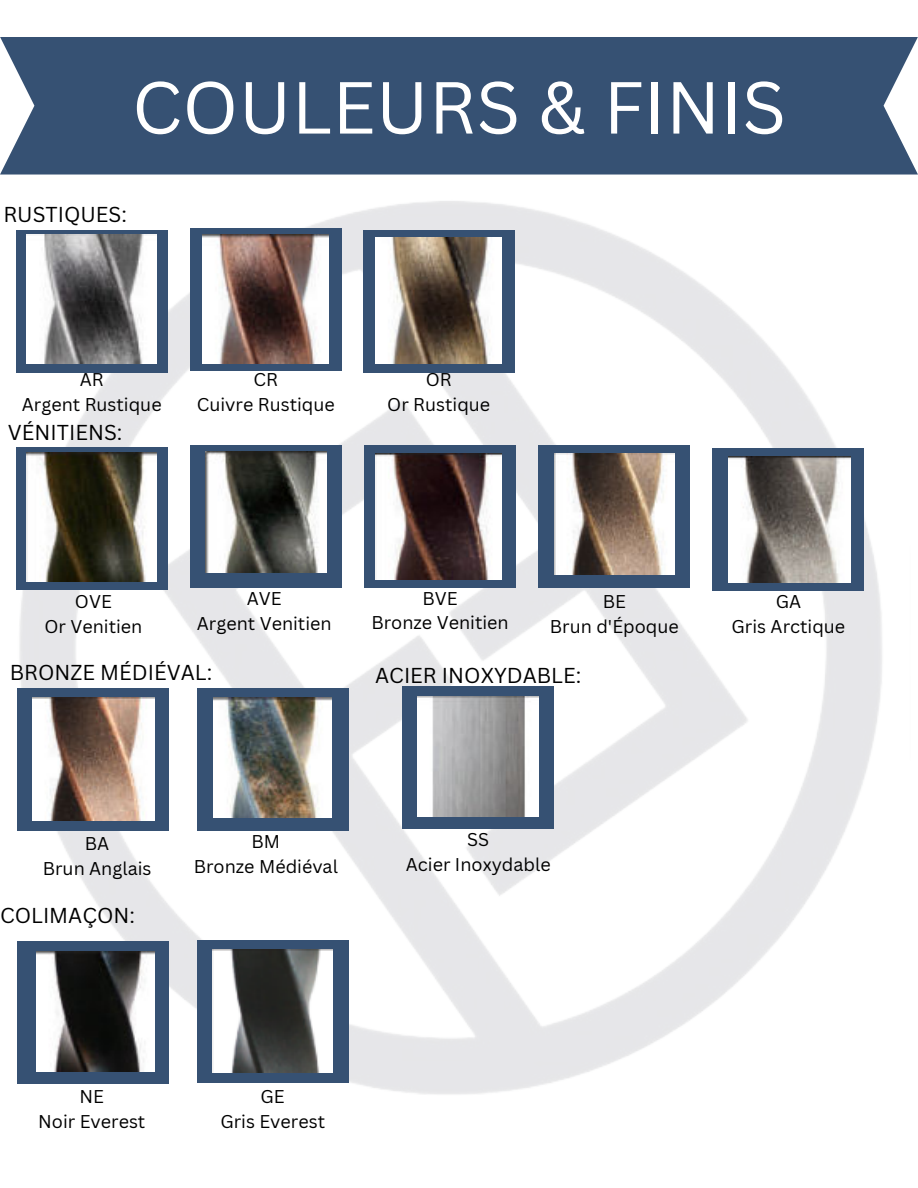
<style>
.page{position:relative;width:918px;height:1188px;background:#fff}
.page>*{position:absolute;margin:0;border:0;box-sizing:border-box;transform-origin:0 0}
.t1{font:72px "Canva Sans";color:#fff}
.t2{font:21px "Canva Sans";color:#000}
.t3{font:18px/24.8px "Canva Sans";color:#000;text-align:center}
</style>
<div class="page">
<div style="left:0;top:37px;width:918px;height:138px;background:#365173"></div>
<img style="left:16px;top:201px;width:866px;height:893px">
<div style="left:16px;top:230px;width:151px;height:142px;background:#365173"></div>
<div style="left:190px;top:228px;width:152px;height:143px;background:#365173"></div>
<div style="left:363px;top:230px;width:151px;height:142px;background:#365173"></div>
<img style="left:27px;top:235px;width:129px;height:129px">
<img style="left:203px;top:235px;width:126px;height:129px">
<img style="left:375px;top:238px;width:126px;height:126px">
<div style="left:16px;top:447px;width:151px;height:142px;background:#365173"></div>
<div style="left:190px;top:445px;width:152px;height:142px;background:#365173"></div>
<div style="left:364px;top:445px;width:152px;height:142px;background:#365173"></div>
<div style="left:538px;top:446px;width:152px;height:142px;background:#365173"></div>
<div style="left:713px;top:448px;width:151px;height:143px;background:#365173"></div>
<img style="left:27px;top:452px;width:129px;height:130px">
<img style="left:206px;top:451px;width:120px;height:122px">
<img style="left:375px;top:453px;width:126px;height:126px">
<img style="left:554px;top:453px;width:121px;height:122px">
<img style="left:728px;top:456px;width:123px;height:126px">
<div style="left:18px;top:688px;width:151px;height:143px;background:#365173"></div>
<div style="left:197px;top:688px;width:151px;height:143px;background:#365173"></div>
<img style="left:33px;top:698px;width:121px;height:122px">
<img style="left:214px;top:698px;width:118px;height:119px">
<div style="left:402px;top:686px;width:152px;height:143px;background:#365173"></div>
<img style="left:418px;top:696px;width:120px;height:121px">
<div style="left:18px;top:941px;width:151px;height:143px;background:#365173"></div>
<div style="left:197px;top:941px;width:151px;height:142px;background:#365173"></div>
<img style="left:36px;top:952px;width:119px;height:120px">
<img style="left:212px;top:950px;width:121px;height:122px">
<h1 class="t1" style="left:132px;top:65px;width:656px">COULEURS &amp; FINIS</h1>
<p class="t2" style="left:3px;top:202px;width:125px">RUSTIQUES:</p>
<p class="t3" style="left:22px;top:368px;width:141px">AR<br>Argent Rustique</p>
<p class="t3" style="left:197px;top:368px;width:139px">CR<br>Cuivre Rustique</p>
<p class="t3" style="left:387px;top:368px;width:104px">OR<br>Or Rustique</p>
<p class="t2" style="left:8px;top:420px;width:116px">VÉNITIENS:</p>
<p class="t3" style="left:44px;top:589px;width:99px">OVE<br>Or Venitien</p>
<p class="t3" style="left:197px;top:587px;width:136px">AVE<br>Argent Venitien</p>
<p class="t3" style="left:371px;top:586px;width:139px">BVE<br>Bronze Venitien</p>
<p class="t3" style="left:550px;top:589px;width:130px">BE<br>Brun d'Époque</p>
<p class="t3" style="left:732px;top:589px;width:115px">GA<br>Gris Arctique</p>
<p class="t2" style="left:10px;top:660px;width:204px">BRONZE MÉDIÉVAL:</p>
<p class="t2" style="left:375px;top:663px;width:208px">ACIER INOXYDABLE:</p>
<p class="t3" style="left:43px;top:832px;width:110px">BA<br>Brun Anglais</p>
<p class="t3" style="left:194px;top:829px;width:146px">BM<br>Bronze Médiéval</p>
<p class="t3" style="left:406px;top:827px;width:146px">SS<br>Acier Inoxydable</p>
<p class="t2" style="left:0;top:903px;width:136px">COLIMAÇON:</p>
<p class="t3" style="left:38px;top:1084px;width:109px">NE<br>Noir Everest</p>
<p class="t3" style="left:220px;top:1084px;width:106px">GE<br>Gris Everest</p>
</div>
